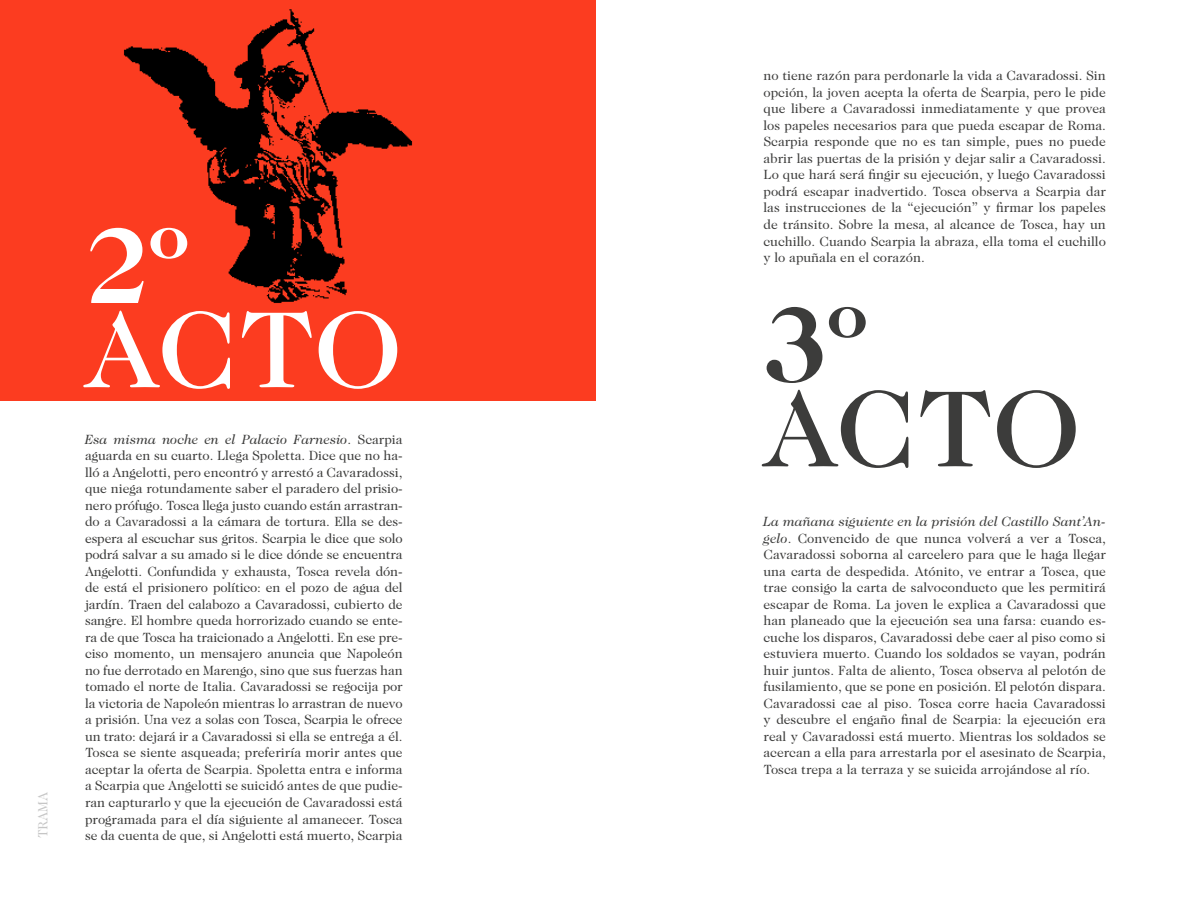
<style>
.page{position:relative;width:1191px;height:915px;background:#fff}
.page>*{position:absolute;margin:0;border:0;box-sizing:border-box;transform-origin:0 0}
.t1{font:500 109.5px/84px "Caslon 224 Std";color:#3c3c3b}
.t2{font:500 109.5px/84px "Caslon 224 Std";color:#fff}
.t3{font:13.5px/16.5px "Caslon 224 Std";color:#3c3c3b;text-align:justify}
.CUERPO_TEXTO{font:13.5px "Caslon 224 Std";color:#c6c6c6}
.s1{font-weight:700}
.s2{font-style:italic}
</style>
<div class="page">
<div style="left:0;top:0;width:595px;height:400px;background:#fc3c20"></div>
<img style="left:123px;top:9px;width:290px;height:294px">
<p class="CUERPO_TEXTO" style="left:35px;top:838px;width:48px;rotate:-90deg">TRAMA</p>
<p class="t2" style="left:85px;top:222px;width:318px"><span class="s1">2º<br></span>ACTO</p>
<p class="t3" style="left:85px;top:430px;width:319px"><span class="s2">Esa misma noche en el Palacio Farnesio</span>. Scarpia aguarda en su cuarto. Llega Spoletta. Dice que no ha&shy;lló a Angelotti, pero encontró y arrestó a Cavaradossi, que niega rotundamente saber el paradero del prisio&shy;nero prófugo. Tosca llega justo cuando están arrastran&shy;do a Cavaradossi a la cámara de tortura. Ella se des&shy;espera al escuchar sus gritos. Scarpia le dice que solo podrá salvar a su amado si le dice dónde se encuentra Angelotti. Confundida y exhausta, Tosca revela dón&shy;de está el prisionero político: en el pozo de agua del jardín. Traen del calabozo a Cavaradossi, cubierto de sangre. El hombre queda horrorizado cuando se ente&shy;ra de que Tosca ha traicionado a Angelotti. En ese pre&shy;ciso momento, un mensajero anuncia que Napoleón no fue derrotado en Marengo, sino que sus fuerzas han tomado el norte de Italia. Cavaradossi se regocija por la victoria de Napoleón mientras lo arrastran de nuevo a prisión. Una vez a solas con Tosca, Scarpia le ofrece un trato: dejará ir a Cavaradossi si ella se entrega a él.<br>Tosca se siente asqueada; preferiría morir antes que aceptar la oferta de Scarpia. Spoletta entra e informa a Scarpia que Angelotti se suicidó antes de que pudie&shy;ran capturarlo y que la ejecución de Cavaradossi está programada para el día siguiente al amanecer. Tosca se da cuenta de que, si Angelotti está muerto, Scarpia</p>
<p class="t3" style="left:763px;top:67px;width:344px">no tiene razón para perdonarle la vida a Cavaradossi. Sin opción, la joven acepta la oferta de Scarpia, pero le pide que libere a Cavaradossi inmediatamente y que provea los papeles necesarios para que pueda escapar de Roma.<br>Scarpia responde que no es tan simple, pues no puede abrir las puertas de la prisión y dejar salir a Cavaradossi.<br>Lo que hará será fingir su ejecución, y luego Cavaradossi podrá escapar inadvertido. Tosca observa a Scarpia dar las instrucciones de la “ejecución” y firmar los papeles de tránsito. Sobre la mesa, al alcance de Tosca, hay un cuchillo. Cuando Scarpia la abraza, ella toma el cuchillo y lo apuñala en el corazón.</p>
<p class="t1" style="left:763px;top:301px;width:318px"><span class="s1">3º<br></span>ACTO</p>
<p class="t3" style="left:763px;top:513px;width:344px"><span class="s2">La mañana siguiente en la prisión del Castillo Sant’An&shy;gelo</span>. Convencido de que nunca volverá a ver a Tosca, Cavaradossi soborna al carcelero para que le haga llegar una carta de despedida. Atónito, ve entrar a Tosca, que trae consigo la carta de salvoconducto que les permitirá escapar de Roma. La joven le explica a Cavaradossi que han planeado que la ejecución sea una farsa: cuando es&shy;cuche los disparos, Cavaradossi debe caer al piso como si estuviera muerto. Cuando los soldados se vayan, podrán huir juntos. Falta de aliento, Tosca observa al pelotón de fusilamiento, que se pone en posición. El pelotón dispara.<br>Cavaradossi cae al piso. Tosca corre hacia Cavaradossi y descubre el engaño final de Scarpia: la ejecución era real y Cavaradossi está muerto. Mientras los soldados se acercan a ella para arrestarla por el asesinato de Scarpia, Tosca trepa a la terraza y se suicida arrojándose al río.</p>
</div>
